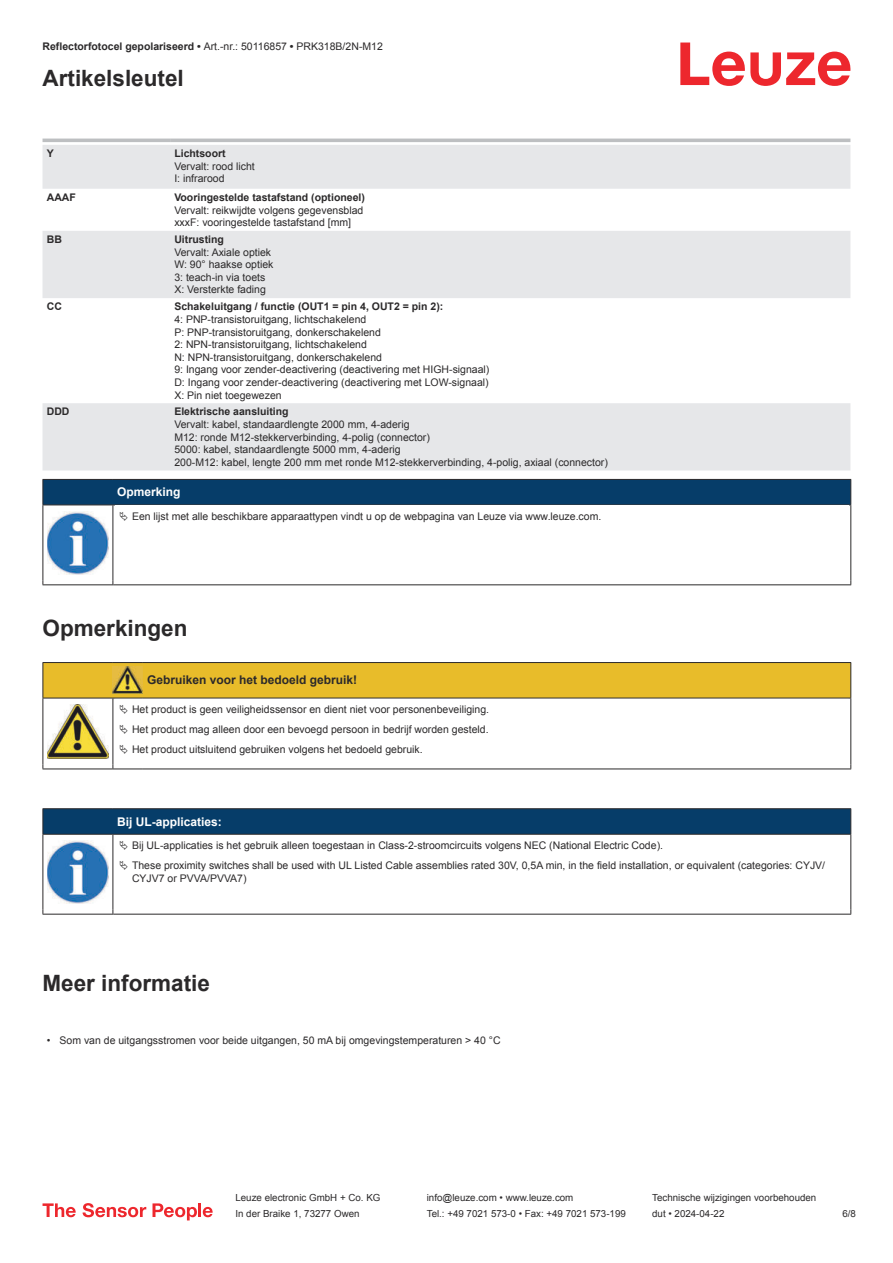
<style>
.page{position:relative;width:893px;height:1263px;background:#fff}
.page>*{position:absolute;margin:0;border:0;box-sizing:border-box;transform-origin:0 0}
.t1{font:700 22.5px "Arial";color:#2b292a}
.t2{font:700 12px "Arial";color:#2b292a}
.t3{font:700 12px "Arial";color:#fff}
.t4{font:10.5px/12.6px "Arial";color:#2b292a}
.t5{font:700 10.5px "Arial";color:#2b292a}
.t6{font:9.75px "Arial";color:#2b292a}
.s1{font-weight:400}
</style>
<div class="page">
<svg style="left:680px;top:43px;width:170px;height:43px"></svg>
<svg style="left:43px;top:145px;width:807px;height:325px;fill:#e6e7e9"></svg>
<hr style="left:43px;top:139px;width:127px;height:3px;background:#bdbfc1">
<hr style="left:170px;top:139px;width:680px;height:3px;background:#bdbfc1">
<svg style="left:43px;top:1203px;width:33px;height:14px"></svg>
<svg style="left:83px;top:1203px;width:63px;height:14px"></svg>
<svg style="left:153px;top:1203px;width:44px;height:17px"></svg>
<hr style="left:198px;top:1203px;width:3px;height:14px;background:#ed272d">
<svg style="left:203px;top:1207px;width:10px;height:10px"></svg>
<hr style="left:43px;top:505px;width:70px;height:1px;background:#2b292a">
<svg style="left:43px;top:479px;width:808px;height:26px;background:#083c65"></svg>
<hr style="left:113px;top:505px;width:738px;height:1px;background:#2b292a">
<hr style="left:43px;top:505px;width:1px;height:75px;background:#2b292a">
<hr style="left:113px;top:505px;width:1px;height:75px;background:#2b292a">
<hr style="left:850px;top:505px;width:1px;height:75px;background:#2b292a">
<hr style="left:43px;top:584px;width:70px;height:1px;background:#2b292a">
<hr style="left:113px;top:584px;width:738px;height:1px;background:#2b292a">
<img style="left:47px;top:511px;width:61px;height:63px">
<hr style="left:43px;top:768px;width:70px;height:1px;background:#2b292a">
<hr style="left:113px;top:768px;width:30px;height:1px;background:#2b292a">
<hr style="left:143px;top:768px;width:708px;height:1px;background:#2b292a">
<svg style="left:44px;top:888px;width:806px;height:26px"></svg>
<hr style="left:43px;top:808px;width:70px;height:1px;background:#2b292a">
<hr style="left:113px;top:808px;width:738px;height:1px;background:#2b292a">
<hr style="left:43px;top:835px;width:1px;height:75px;background:#2b292a">
<hr style="left:113px;top:835px;width:1px;height:75px;background:#2b292a">
<hr style="left:850px;top:835px;width:1px;height:75px;background:#2b292a">
<hr style="left:43px;top:914px;width:70px;height:1px;background:#2b292a">
<hr style="left:113px;top:914px;width:738px;height:1px;background:#2b292a">
<img style="left:47px;top:888px;width:61px;height:15px">
<svg style="left:43px;top:662px;width:808px;height:106px"></svg>
<svg style="left:43px;top:809px;width:808px;height:79px"></svg>
<p class="t5" style="left:43px;top:42px;width:342px">Reflectorfotocel gepolariseerd • <span class="s1">Art.-nr.: 50116857</span> • <span class="s1">PRK318B/2N-M12</span></p>
<h1 class="t1" style="left:43px;top:69px;width:143px">Artikelsleutel</h1>
<p class="t5" style="left:47px;top:149px;width:9px">Y</p>
<p class="t5" style="left:174px;top:149px;width:53px">Lichtsoort</p>
<p class="t4" style="left:174px;top:161px;width:82px">Vervalt: rood licht<br>I: infrarood</p>
<p class="t5" style="left:47px;top:193px;width:31px">AAAF</p>
<p class="t5" style="left:174px;top:193px;width:192px">Vooringestelde tastafstand (optioneel)</p>
<p class="t4" style="left:174px;top:204px;width:191px">Vervalt: reikwijdte volgens gegevensblad xxxF: vooringestelde tastafstand [mm]</p>
<p class="t5" style="left:47px;top:235px;width:17px">BB</p>
<p class="t5" style="left:174px;top:235px;width:51px">Uitrusting</p>
<p class="t4" style="left:174px;top:247px;width:101px">Vervalt: Axiale optiek<br>W: 90° haakse optiek<br>3: teach-in via toets<br>X: Versterkte fading</p>
<p class="t5" style="left:47px;top:302px;width:17px">CC</p>
<p class="t5" style="left:174px;top:302px;width:270px">Schakeluitgang / functie (OUT1 = pin 4, OUT2 = pin 2):</p>
<p class="t4" style="left:174px;top:314px;width:317px">4: PNP-transistoruitgang, lichtschakelend<br>P: PNP-transistoruitgang, donkerschakelend<br>2: NPN-transistoruitgang, lichtschakelend<br>N: NPN-transistoruitgang, donkerschakelend<br>9: Ingang voor zender-deactivering (deactivering met HIGH-signaal)<br>D: Ingang voor zender-deactivering (deactivering met LOW-signaal)<br>X: Pin niet toegewezen</p>
<p class="t5" style="left:47px;top:407px;width:24px">DDD</p>
<p class="t5" style="left:174px;top:407px;width:116px">Elektrische aansluiting</p>
<p class="t4" style="left:174px;top:419px;width:435px">Vervalt: kabel, standaardlengte 2000 mm, 4-aderig<br>M12: ronde M12-stekkerverbinding, 4-polig (connector)<br>5000: kabel, standaardlengte 5000 mm, 4-aderig<br>200-M12: kabel, lengte 200 mm met ronde M12-stekkerverbinding, 4-polig, axiaal (connector)</p>
<p class="t3" style="left:117px;top:487px;width:65px">Opmerking</p>
<p class="t4" style="left:132px;top:511px;width:471px">Een lijst met alle beschikbare apparaattypen vindt u op de webpagina van Leuze via www.leuze.com.</p>
<h1 class="t1" style="left:43px;top:619px;width:147px">Opmerkingen</h1>
<p class="t2" style="left:147px;top:675px;width:212px">Gebruiken voor het bedoeld gebruik!</p>
<p class="t4" style="left:132px;top:700px;width:359px;line-height:20.2px;text-align:justify">Het product is geen veiligheidssensor en dient niet voor personenbeveiliging.<br>Het product mag alleen door een bevoegd persoon in bedrijf worden gesteld.<br>Het product uitsluitend gebruiken volgens het bedoeld gebruik.</p>
<p class="t3" style="left:117px;top:817px;width:106px">Bij UL-applicaties:</p>
<p class="t4" style="left:132px;top:836px;width:695px;line-height:20.2px">Bij UL-applicaties is het gebruik alleen toegestaan in Class-2-stroomcircuits volgens NEC (National Electric Code).<br>These proximity switches shall be used with UL Listed Cable assemblies rated 30V, 0,5A min, in the field installation, or equivalent (categories: CYJV/</p>
<p class="t4" style="left:132px;top:873px;width:116px">CYJV7 or PVVA/PVVA7)</p>
<h1 class="t1" style="left:43px;top:974px;width:169px">Meer informatie</h1>
<p class="t4" style="left:47px;top:1035px;width:455px">• Som van de uitgangsstromen voor beide uitgangen, 50 mA bij omgevingstemperaturen &gt; 40 °C</p>
<p class="t6" style="left:235px;top:1194px;width:146px">Leuze electronic GmbH + Co. KG</p>
<p class="t6" style="left:427px;top:1194px;width:148px">info@leuze.com • www.leuze.com</p>
<p class="t6" style="left:652px;top:1194px;width:166px">Technische wijzigingen voorbehouden</p>
<p class="t6" style="left:235px;top:1210px;width:126px">In der Braike 1, 73277 Owen</p>
<p class="t6" style="left:427px;top:1210px;width:201px">Tel.: +49 7021 573-0 • Fax: +49 7021 573-199</p>
<p class="t6" style="left:652px;top:1210px;width:74px">dut • 2024-04-22</p>
<p class="t6" style="left:842px;top:1210px;width:15px">6 /8</p>
</div>
